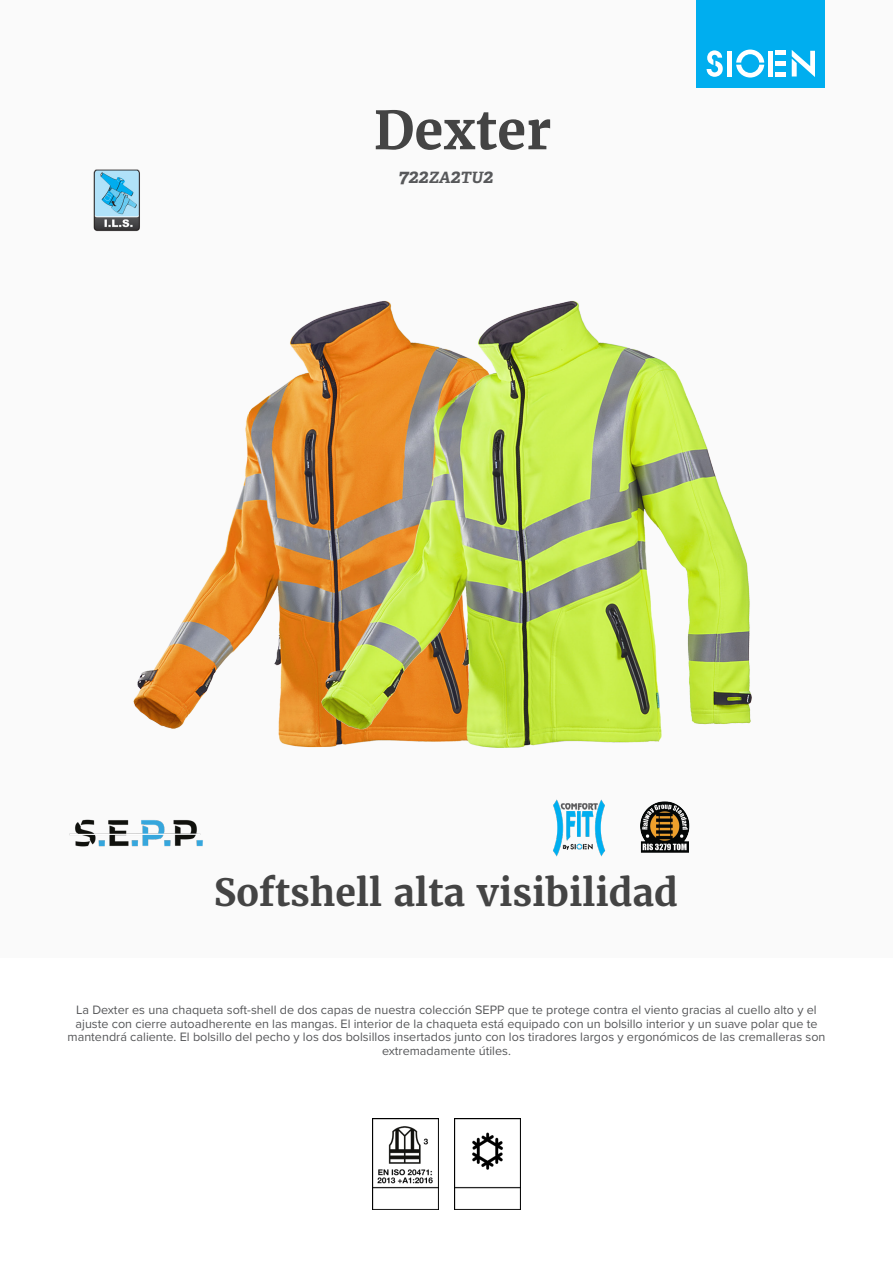
<style>
.page{position:relative;width:893px;height:1263px;background:#fff}
.page>*{position:absolute;margin:0;border:0;box-sizing:border-box;transform-origin:0 0}
.product_name{font:700 52.5px "Merriweather";color:#444}
.product_h2{font:700 37.5px "Merriweather";color:#444}
.product_ref{font:italic 700 19.5px "Adelle";color:#57585a}
.product_description{font:12.6px/13.6px "Proxima Nova";color:#57585a;text-align:center}
.s1{font-size:15.6px}
</style>
<div class="page">
<div style="left:0;top:0;width:893px;height:957px;background:#fafafa"></div>
<div style="left:697px;top:0;width:128px;height:88px;background:#00aeef"></div>
<svg style="left:707px;top:50px;width:16px;height:27px"></svg>
<svg style="left:736px;top:50px;width:28px;height:28px"></svg>
<div style="left:727px;top:51px;width:5px;height:26px;background:#fff"></div>
<div style="left:768px;top:51px;width:5px;height:26px;background:#fff"></div>
<div style="left:775px;top:72px;width:11px;height:5px;background:#fff"></div>
<div style="left:775px;top:61px;width:11px;height:5px;background:#fff"></div>
<hr style="left:775px;top:51px;width:11px;height:4px;background:#fff">
<svg style="left:792px;top:50px;width:23px;height:27px"></svg>
<img style="left:93px;top:169px;width:46px;height:63px">
<img style="left:69px;top:819px;width:41px;height:28px">
<img style="left:372px;top:1118px;width:66px;height:92px">
<img style="left:454px;top:1118px;width:67px;height:92px">
<img style="left:110px;top:170px;width:188px;height:677px">
<img style="left:298px;top:301px;width:454px;height:556px">
<p class="product_name" style="left:374px;top:97px;width:179px">Dexter</p>
<p class="product_ref" style="left:398px;top:164px;width:96px">722<span class="s1">ZA</span>2<span class="s1">TU</span>2</p>
<p class="product_h2" style="left:214px;top:868px;width:466px">Softshell alta visibilidad</p>
<p class="product_description" style="left:68px;top:1002px;width:759px">La Dexter es una chaqueta soft-shell de dos capas de nuestra colección SEPP que te protege contra el viento gracias al cuello alto y el ajuste con cierre autoadherente en las mangas. El interior de la chaqueta está equipado con un bolsillo interior y un suave polar que te mantendrá caliente. El bolsillo del pecho y los dos bolsillos insertados junto con los tiradores largos y ergonómicos de las cremalleras son extremadamente útiles.</p>
</div>
